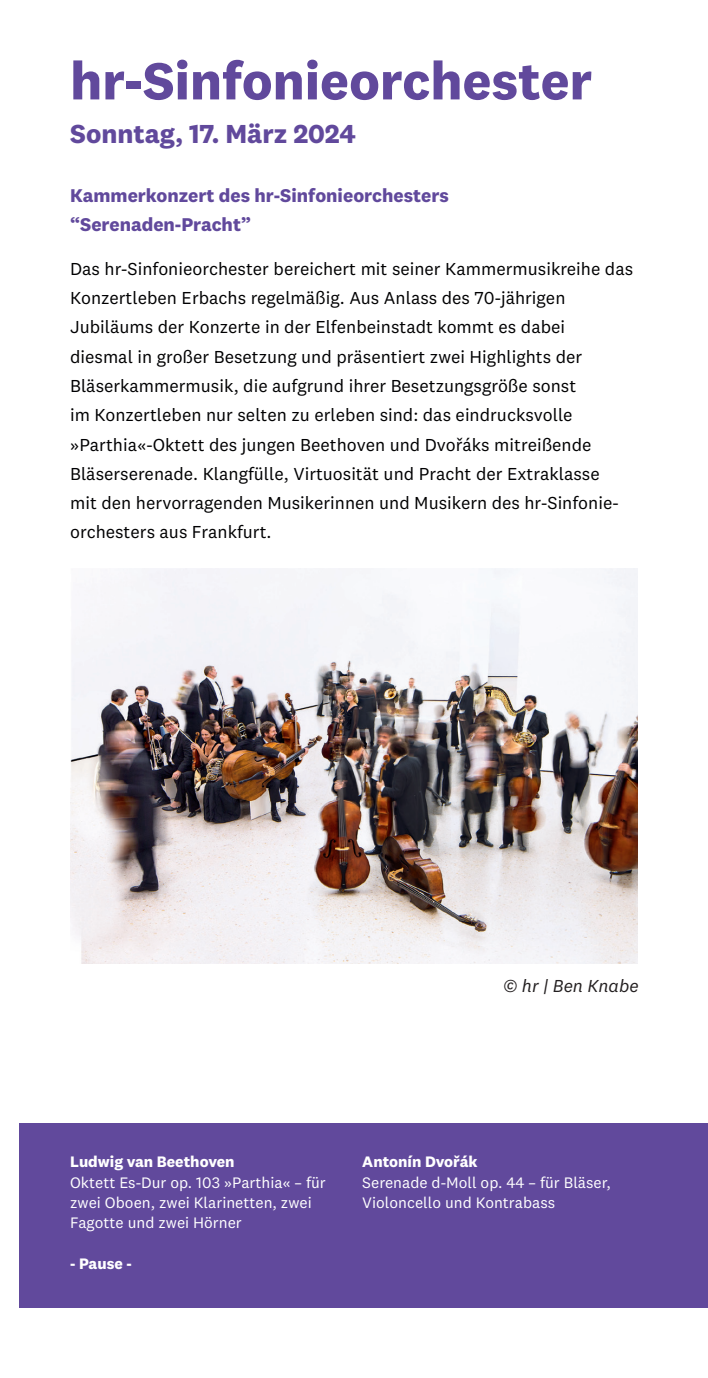
<style>
.page{position:relative;width:708px;height:1378px;background:#fff}
.page>*{position:absolute;margin:0;border:0;box-sizing:border-box;transform-origin:0 0}
.Überschrift{font:700 54px "National 2";color:#61499c}
.Fließtext{font:700 27px "National 2";color:#61499c}
.Fließtext-2{font:700 19.12px/29.2px "National 2";color:#61499c}
.Fließtext-3{font:18px/29.2px "National 2";color:#000002}
.Fließtext-4{font:italic 18px "National 2";color:#231f20}
.Fließtext-5{font:15.75px/20.2px "National 2";color:#fff}
.Fließtext-6{font:700 15.75px "National 2";color:#fff}
</style>
<div class="page">
<div style="left:19px;top:1123px;width:689px;height:184px;background:#61499c"></div>
<img style="left:70px;top:568px;width:568px;height:395px">
<p class="Überschrift" style="left:70px;top:48px;width:524px">hr-Sinfonieorchester</p>
<p class="Fließtext" style="left:70px;top:117px;width:287px">Sonntag, 17. März 2024</p>
<p class="Fließtext-2" style="left:70px;top:180px;width:380px">Kammerkonzert des hr-Sinfonieorchesters “Serenaden-Pracht”</p>
<p class="Fließtext-3" style="left:70px;top:254px;width:564px">Das hr-Sinfonieorchester bereichert mit seiner Kammermusikreihe das Konzertleben Erbachs regelmäßig. Aus Anlass des 70-jährigen Jubiläums der Konzerte in der Elfenbeinstadt kommt es dabei<br>diesmal in großer Besetzung und präsentiert zwei Highlights der Bläserkammermusik, die aufgrund ihrer Besetzungsgröße sonst<br>im Konzertleben nur selten zu erleben sind: das eindrucksvolle »Parthia«-Oktett des jungen Beethoven und Dvořáks mitreißende Bläserserenade. Klangfülle, Virtuosität und Pracht der Extraklasse<br>mit den hervorragenden Musikerinnen und Musikern des hr-Sinfonie&shy;orchesters aus Frankfurt.</p>
<p class="Fließtext-4" style="left:503px;top:975px;width:137px">© hr | Ben Knabe</p>
<p class="Fließtext-6" style="left:70px;top:1152px;width:166px">Ludwig van Beethoven</p>
<p class="Fließtext-5" style="left:70px;top:1172px;width:257px">Oktett Es-Dur op. 103 »Parthia« – für zwei Oboen, zwei Klarinetten, zwei<br>Fagotte und zwei Hörner</p>
<p class="Fließtext-6" style="left:70px;top:1253px;width:63px">- Pause -</p>
<p class="Fließtext-6" style="left:362px;top:1152px;width:117px">Antonín Dvořák</p>
<p class="Fließtext-5" style="left:362px;top:1172px;width:250px">Serenade d-Moll op. 44 – für Bläser,<br>Violoncello und Kontrabass</p>
</div>
